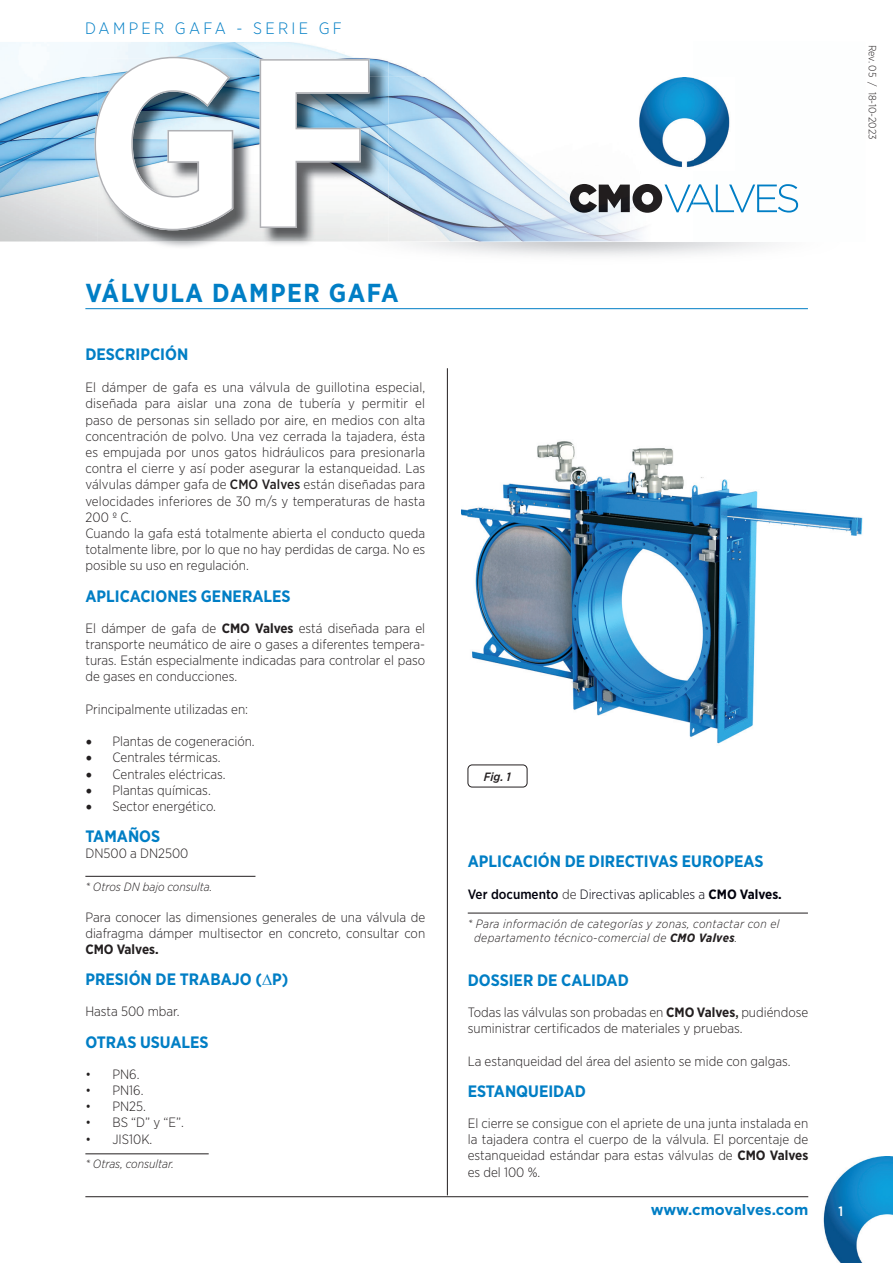
<style>
.page{position:relative;width:893px;height:1263px;background:#fff}
.page>*{position:absolute;margin:0;border:0;box-sizing:border-box;transform-origin:0 0}
.t1{font:700 236.85px "Gotham Narrow";color:#fff}
.t2{font:700 25.95px "Gotham Narrow";letter-spacing:.06em;color:#007ec5}
.t3{font:700 16.5px "Gotham Narrow";color:#007ec5}
.t4{font:300 16.5px "Gotham Narrow";letter-spacing:.2em;color:#007ec5}
.t5{font:700 15px "Gotham";letter-spacing:-.005em;color:#007ec5}
.t6{font:300 13.5px/16.2px "Gotham Narrow";color:#231f20}
.t7{font:300 13.5px "Gotham Narrow";color:#00000c}
.t8{font:700 13.5px "Gotham Narrow";color:#231f20}
.t9{font:500 13.5px "Gotham Narrow";color:#fff}
.t10{font:italic 300 12px/14.4px "Gotham Narrow";letter-spacing:.03em;color:#231f20}
.t11{font:italic 300 12px "Gotham Narrow";color:#231f20}
.t12{font:italic 500 12px "Gotham Narrow";color:#231f20}
.t13{font:300 10.5px "Gotham Narrow";color:#231f20}
.s1{font-weight:500}
.s2{font-weight:700}
.s3{font-family:"Minion Pro";font-weight:400;font-size:18px}
.s4{color:#231f20}
</style>
<div class="page">
<img style="left:823px;top:1156px;width:70px;height:107px">
<hr style="left:85px;top:1196px;width:723px;height:1px;background:#231f20">
<hr style="left:447px;top:368px;width:1px;height:827px;background:#231f20">
<hr style="left:85px;top:308px;width:723px;height:1px;background:#007ec5">
<hr style="left:468px;top:913px;width:340px;height:1px;background:#231f20">
<img style="left:461px;top:441px;width:402px;height:303px">
<img style="left:0;top:42px;width:691px;height:199px">
<img style="left:97px;top:77px;width:291px;height:170px">
<img style="left:369px;top:59px;width:19px;height:18px">
<img style="left:95px;top:57px;width:274px;height:173px">
<img style="left:633px;top:77px;width:97px;height:93px">
<img style="left:691px;top:197px;width:2px;height:9px">
<svg style="left:693px;top:184px;width:105px;height:29px"></svg>
<img style="left:664px;top:185px;width:27px;height:27px">
<img style="left:632px;top:184px;width:30px;height:29px">
<img style="left:570px;top:184px;width:27px;height:29px">
<img style="left:599px;top:185px;width:31px;height:27px">
<img style="left:319px;top:242px;width:69px;height:7px">
<hr style="left:85px;top:876px;width:170px;height:1px;background:#231f20">
<hr style="left:85px;top:1153px;width:124px;height:1px;background:#231f20">
<div style="left:468px;top:765px;width:59px;height:22px;border:1px solid #231f20;border-radius:4px"></div>
<p class="t4" style="left:85px;top:18px;width:258px">DAMPER GAFA - SERIE GF</p>
<h1 class="t1" style="left:85px;top:-9px;width:292px">GF</h1>
<h2 class="t2" style="left:85px;top:277px;width:315px">VÁLVULA DAMPER GAFA</h2>
<p class="t3" style="left:85px;top:343px;width:104px">DESCRIPCIÓN</p>
<p class="t6" style="left:85px;top:379px;width:341px">El dámper de gafa es una válvula de guillotina especial, diseñada para aislar una zona de tubería y permitir el paso de personas sin sellado por aire, en medios con alta concentración de polvo. Una vez cerrada la tajadera, ésta es empujada por unos gatos hidráulicos para presionarla contra el cierre y así poder asegurar la estanqueidad. Las válvulas dámper gafa de <span class="s1">CMO Valves</span> están diseñadas para velocidades inferiores de 30 m/s y temperaturas de hasta 200 º C.<br>Cuando la gafa está totalmente abierta el conducto queda totalmente libre, por lo que no hay perdidas de carga. No es posible su uso en regulación.</p>
<p class="t3" style="left:85px;top:585px;width:207px">APLICACIONES GENERALES</p>
<p class="t6" style="left:85px;top:620px;width:341px;text-align:justify">El dámper de gafa de <span class="s2">CMO Valves</span> está diseñada para el transporte neumático de aire o gases a diferentes tempera&shy;turas. Están especialmente indicadas para controlar el paso de gases en conducciones.</p>
<p class="t6" style="left:85px;top:701px;width:164px">Principalmente utilizadas en:</p>
<p class="t6" style="left:85px;top:733px;width:171px"><span class="s3">•</span> Plantas de cogeneración.</p>
<p class="t6" style="left:85px;top:749px;width:137px"><span class="s3">•</span> Centrales térmicas.</p>
<p class="t6" style="left:85px;top:765px;width:142px"><span class="s3">•</span> Centrales eléctricas.</p>
<p class="t6" style="left:85px;top:782px;width:127px"><span class="s3">•</span> Plantas químicas.</p>
<p class="t6" style="left:85px;top:798px;width:132px"><span class="s3">•</span> Sector energético.</p>
<p class="t3" style="left:85px;top:826px;width:76px">TAMAÑOS</p>
<p class="t6" style="left:85px;top:845px;width:105px">DN500 a DN2500</p>
<p class="t11" style="left:85px;top:879px;width:128px">* Otros DN bajo consulta.</p>
<p class="t6" style="left:85px;top:908px;width:341px">Para conocer las dimensiones generales de una válvula de diafragma dámper multisector en concreto, consultar con</p>
<p class="t8" style="left:85px;top:940px;width:75px">CMO Valves.</p>
<p class="t3" style="left:85px;top:969px;width:204px">PRESIÓN DE TRABAJO (∆P)</p>
<p class="t6" style="left:85px;top:1003px;width:96px">Hasta 500 mbar.</p>
<p class="t3" style="left:85px;top:1031px;width:125px">OTRAS USUALES</p>
<p class="t6" style="left:85px;top:1065px;width:56px">• PN6.</p>
<p class="t6" style="left:85px;top:1082px;width:60px">• PN16.</p>
<p class="t6" style="left:85px;top:1098px;width:62px">• PN25.</p>
<p class="t6" style="left:85px;top:1114px;width:100px">• BS “D” y “E”.</p>
<p class="t6" style="left:85px;top:1130px;width:68px">• JIS10K.</p>
<p class="t11" style="left:85px;top:1157px;width:90px">* Otras, consultar.</p>
<p class="t13" style="left:879px;top:45px;width:96px;rotate:90deg">Rev. 05 / 18-10-2023</p>
<p class="t12" style="left:484px;top:769px;width:28px">Fig. 1</p>
<p class="t3" style="left:468px;top:851px;width:297px">APLICACIÓN DE DIRECTIVAS EUROPEAS</p>
<p class="t7" style="left:468px;top:886px;width:316px"><span class="s1">Ver documento</span> <span class="s4">de</span> Directivas aplicables a <span class="s2">CMO Valves.</span></p>
<p class="t10" style="left:474px;top:916px;width:307px;text-indent:-6px">* Para información de categorías y zonas, contactar con el departamento técnico-comercial de <span class="s2">CMO Valves</span>.</p>
<p class="t3" style="left:468px;top:969px;width:163px">DOSSIER DE CALIDAD</p>
<p class="t6" style="left:468px;top:1004px;width:342px">Todas las válvulas son probadas en <span class="s2">CMO Valves</span><span class="s1">,</span> pudiéndose suministrar certificados de materiales y pruebas.</p>
<p class="t6" style="left:468px;top:1052px;width:324px">La estanqueidad del área del asiento se mide con galgas.</p>
<p class="t3" style="left:468px;top:1080px;width:120px">ESTANQUEIDAD</p>
<p class="t6" style="left:468px;top:1115px;width:342px;text-align:justify">El cierre se consigue con el apriete de una junta instalada en la tajadera contra el cuerpo de la válvula. El porcentaje de estanqueidad estándar para estas válvulas de <span class="s2">CMO Valves </span>es del 100 %.</p>
<p class="t5" style="left:651px;top:1200px;width:159px">www.cmovalves.com</p>
<p class="t9" style="left:838px;top:1202px;width:6px">1</p>
</div>
